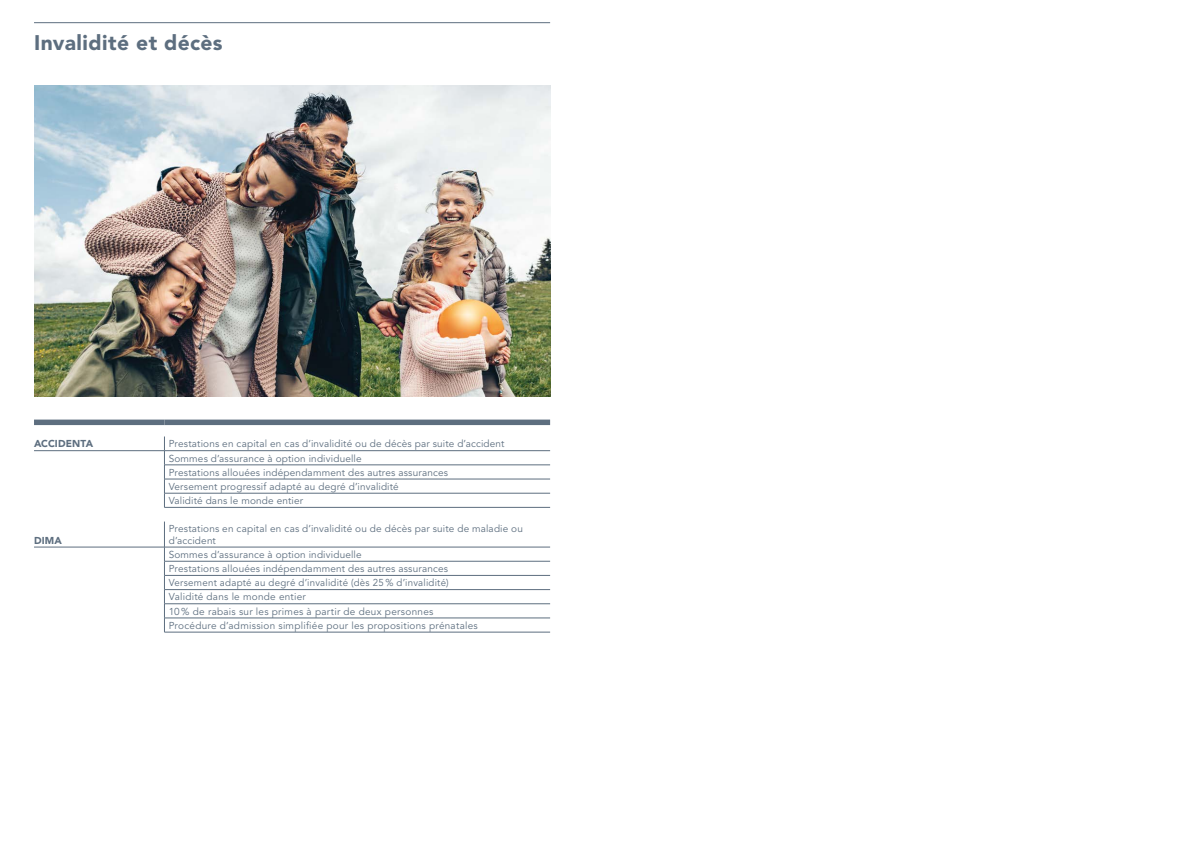
<style>
.page{position:relative;width:1191px;height:842px;background:#fff}
.page>*{position:absolute;margin:0;border:0;box-sizing:border-box;transform-origin:0 0}
.t1{font:900 21px "Avenir";letter-spacing:.02em;color:#5d6e7f}
.t2{font:10px/14.2px "Avenir";letter-spacing:.02em;color:#5d6e7f}
.t3{font:900 10px "Avenir";letter-spacing:.01em;color:#5d6e7f}
</style>
<div class="page">
<hr style="left:34px;top:22px;width:516px;height:1px;background:#5d6e7f">
<div style="left:34px;top:420px;width:130px;height:5px;background:#5d6e7f"></div>
<div style="left:164px;top:420px;width:386px;height:5px;background:#5d6e7f"></div>
<hr style="left:34px;top:450px;width:130px;height:1px;background:#5d6e7f">
<hr style="left:164px;top:450px;width:386px;height:1px;background:#5d6e7f">
<hr style="left:164px;top:465px;width:386px;height:1px;background:#5d6e7f">
<hr style="left:164px;top:493px;width:386px;height:1px;background:#5d6e7f">
<hr style="left:164px;top:575px;width:386px;height:1px;background:#5d6e7f">
<hr style="left:164px;top:589px;width:386px;height:1px;background:#5d6e7f">
<hr style="left:164px;top:604px;width:386px;height:1px;background:#5d6e7f">
<hr style="left:164px;top:618px;width:386px;height:1px;background:#5d6e7f">
<hr style="left:164px;top:632px;width:386px;height:1px;background:#5d6e7f">
<svg style="left:164px;top:436px;width:1px;height:71px"></svg>
<svg style="left:164px;top:521px;width:1px;height:111px"></svg>
<hr style="left:164px;top:479px;width:386px;height:1px;background:#5d6e7f">
<hr style="left:164px;top:507px;width:386px;height:1px;background:#5d6e7f">
<hr style="left:34px;top:547px;width:130px;height:1px;background:#5d6e7f">
<hr style="left:164px;top:547px;width:386px;height:1px;background:#5d6e7f">
<hr style="left:164px;top:561px;width:386px;height:1px;background:#5d6e7f">
<img style="left:34px;top:85px;width:516px;height:312px">
<h1 class="t1" style="left:34px;top:30px;width:190px">Invalidité et décès</h1>
<p class="t3" style="left:34px;top:438px;width:61px">ACCIDENTA</p>
<p class="t2" style="left:169px;top:437px;width:337px">Prestations en capital en cas d’invalidité ou de décès par suite d’accident Sommes d’assurance à option individuelle<br>Prestations allouées indépendamment des autres assurances<br>Versement progressif adapté au degré d’invalidité<br>Validité dans le monde entier</p>
<p class="t3" style="left:34px;top:534px;width:29px">DIMA</p>
<p class="t2" style="left:169px;top:523px;width:356px;line-height:12px">Prestations en capital en cas d’invalidité ou de décès par suite de maladie ou d’accident</p>
<p class="t2" style="left:169px;top:548px;width:311px">Sommes d’assurance à option individuelle<br>Prestations allouées indépendamment des autres assurances Versement adapté au degré d’invalidité (dès 25 % d’invalidité)<br>Validité dans le monde entier<br>10 % de rabais sur les primes à partir de deux personnes Procédure d’admission simplifiée pour les propositions prénatales</p>
</div>
